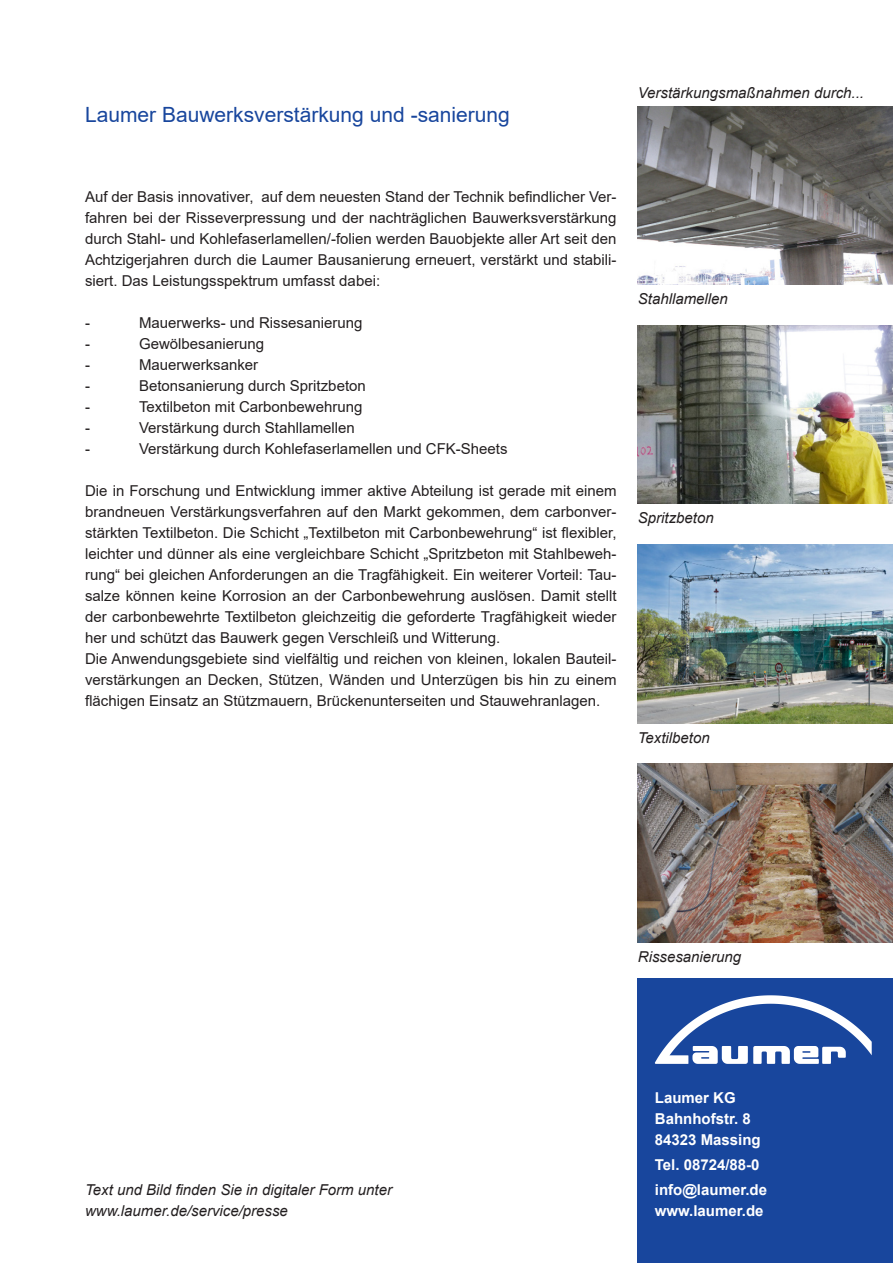
<style>
.page{position:relative;width:893px;height:1263px;background:#fff}
.page>*{position:absolute;margin:0;border:0;box-sizing:border-box;transform-origin:0 0}
.t1{font:21px "Arial";color:#18469d}
.t2{font:15px/21px "Arial";color:#231f20;text-align:justify}
.t3{font:italic 15px/21px "Arial";color:#231f20}
.t4{font:700 15px/21px "Arial";color:#fff}
</style>
<div class="page">
<div style="left:638px;top:978px;width:255px;height:285px;background:#18469d"></div>
<img style="left:638px;top:106px;width:255px;height:179px">
<img style="left:638px;top:763px;width:255px;height:179px">
<img style="left:638px;top:325px;width:255px;height:179px">
<img style="left:638px;top:545px;width:255px;height:178px">
<svg style="left:655px;top:995px;width:217px;height:69px"></svg>
<h1 class="t1" style="left:85px;top:100px;width:426px">Laumer Bauwerksverstärkung und -sanierung</h1>
<p class="t3" style="left:638px;top:82px;width:228px">Verstärkungsmaßnahmen durch...</p>
<p class="t2" style="left:85px;top:186px;width:533px">Auf der Basis innovativer, auf dem neuesten Stand der Technik befindlicher Ver&shy;fahren bei der Risseverpressung und der nachträglichen Bauwerksverstärkung durch Stahl- und Kohlefaserlamellen/-folien werden Bauobjekte aller Art seit den Achtzigerjahren durch die Laumer Bausanierung erneuert, verstärkt und stabili&shy;siert. Das Leistungsspektrum umfasst dabei:</p>
<p class="t2" style="left:85px;top:312px;width:6px">-</p>
<p class="t2" style="left:139px;top:312px;width:225px">Mauerwerks- und Rissesanierung</p>
<p class="t2" style="left:85px;top:333px;width:6px">-</p>
<p class="t2" style="left:139px;top:333px;width:127px">Gewölbesanierung</p>
<p class="t2" style="left:85px;top:354px;width:6px">-</p>
<p class="t2" style="left:139px;top:354px;width:121px">Mauerwerksanker</p>
<p class="t2" style="left:85px;top:375px;width:6px">-</p>
<p class="t2" style="left:139px;top:375px;width:228px">Betonsanierung durch Spritzbeton</p>
<p class="t2" style="left:85px;top:396px;width:6px">-</p>
<p class="t2" style="left:139px;top:396px;width:225px">Textilbeton mit Carbonbewehrung</p>
<p class="t2" style="left:85px;top:417px;width:6px">-</p>
<p class="t2" style="left:139px;top:417px;width:217px">Verstärkung durch Stahllamellen</p>
<p class="t2" style="left:85px;top:438px;width:6px">-</p>
<p class="t2" style="left:139px;top:438px;width:370px">Verstärkung durch Kohlefaserlamellen und CFK-Sheets</p>
<p class="t2" style="left:85px;top:480px;width:533px;text-align:left">Die in Forschung und Entwicklung immer aktive Abteilung ist gerade mit einem brandneuen Verstärkungsverfahren auf den Markt gekommen, dem carbonver&shy;stärkten Textilbeton. Die Schicht „Textilbeton mit Carbonbewehrung“ ist flexibler, leichter und dünner als eine vergleichbare Schicht „Spritzbeton mit Stahlbeweh&shy;rung“ bei gleichen Anforderungen an die Tragfähigkeit. Ein weiterer Vorteil: Tau&shy;salze können keine Korrosion an der Carbonbewehrung auslösen. Damit stellt der carbonbewehrte Textilbeton gleichzeitig die geforderte Tragfähigkeit wieder her und schützt das Bauwerk gegen Verschleiß und Witterung.<br>Die Anwendungsgebiete sind vielfältig und reichen von kleinen, lokalen Bauteil&shy;verstärkungen an Decken, Stützen, Wänden und Unterzügen bis hin zu einem flächigen Einsatz an Stützmauern, Brückenunterseiten und Stauwehranlagen.</p>
<p class="t3" style="left:638px;top:289px;width:92px">Stahllamellen</p>
<p class="t3" style="left:638px;top:508px;width:77px">Spritzbeton</p>
<p class="t3" style="left:638px;top:727px;width:73px">Textilbeton</p>
<p class="t3" style="left:85px;top:1179px;width:309px">Text und Bild finden Sie in digitaler Form unter www.laumer.de/service/presse</p>
<p class="t3" style="left:638px;top:946px;width:105px">Rissesanierung</p>
<p class="t4" style="left:655px;top:1087px;width:107px">Laumer KG<br>Bahnhofstr. 8<br>84323 Massing</p>
<p class="t4" style="left:655px;top:1152px;width:114px;line-height:25.2px">Tel. 08724/88-0 info@laumer.de</p>
<p class="t4" style="left:655px;top:1200px;width:110px">www.laumer.de</p>
</div>
